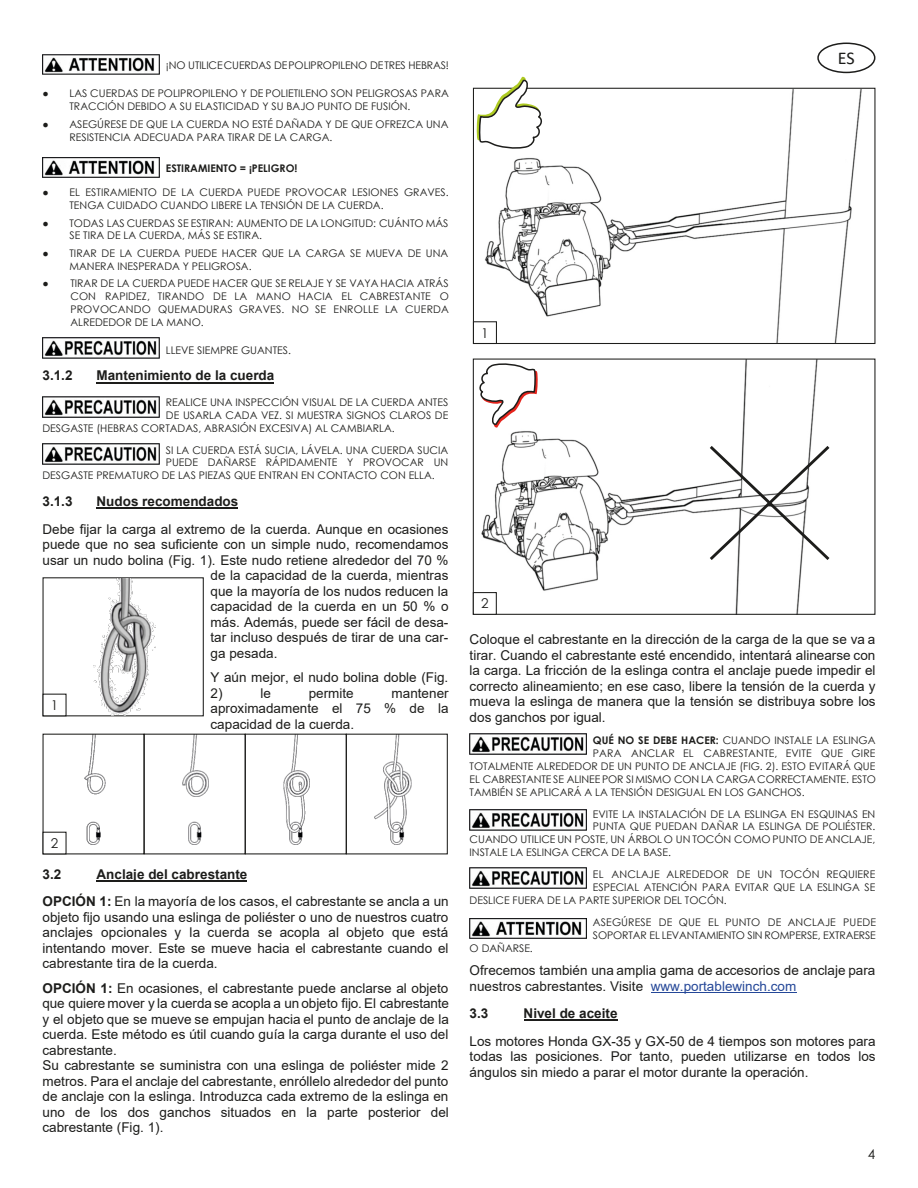
<style>
.page{position:relative;width:918px;height:1188px;background:#fff}
.page>*{position:absolute;margin:0;border:0;box-sizing:border-box;transform-origin:0 0}
.t1{font:18px "Calibri";color:#1d1d1b}
.t2{font:13.5px/15.5px "Arial";color:#1d1d1b}
.t3{font:700 13.5px "Arial";color:#1d1d1b}
.t4{font:13.5px "Century Gothic";color:#1d1d1b}
.t5{font:10.5px/12.9px "Century Gothic";color:#1d1d1b}
.t6{font:700 10.5px "Century Gothic";color:#1d1d1b}
.s1{font-family:"Times New Roman";font-weight:700}
.s2{font-family:"Times New Roman"}
.s3{font-weight:700}
.s4{color:#244798}
</style>
<div class="page">
<div style="left:817px;top:43px;width:58px;height:30px;background:#fff;border:2px solid #1d1d1b;border-radius:50%"></div>
<hr style="left:97px;top:382px;width:177px;height:1px;background:#1d1d1b">
<hr style="left:97px;top:508px;width:141px;height:1px;background:#1d1d1b">
<hr style="left:97px;top:880px;width:150px;height:2px;background:#1d1d1b">
<hr style="left:651px;top:992px;width:145px;height:1px;background:#244798">
<hr style="left:524px;top:1020px;width:94px;height:1px;background:#1d1d1b">
<img style="left:42px;top:54px;width:117px;height:21px">
<img style="left:42px;top:157px;width:117px;height:21px">
<img style="left:42px;top:338px;width:117px;height:21px">
<img style="left:42px;top:397px;width:117px;height:21px">
<img style="left:42px;top:443px;width:117px;height:21px">
<img style="left:469px;top:734px;width:117px;height:21px">
<img style="left:469px;top:809px;width:117px;height:21px">
<img style="left:469px;top:868px;width:117px;height:20px">
<img style="left:469px;top:918px;width:117px;height:21px">
<svg style="left:472px;top:87px;width:404px;height:258px"></svg>
<div style="left:473px;top:321px;width:24px;height:23px;background:#fff;border:1px solid #1d1d1b"></div>
<svg style="left:476px;top:76px;width:68px;height:75px"></svg>
<img style="left:85px;top:736px;width:20px;height:109px">
<img style="left:182px;top:736px;width:27px;height:109px">
<div style="left:144px;top:734px;width:102px;height:120px;border:1px solid #1d1d1b"></div>
<img style="left:283px;top:736px;width:27px;height:109px">
<div style="left:245px;top:734px;width:102px;height:120px;border:1px solid #1d1d1b"></div>
<img style="left:374px;top:736px;width:37px;height:109px">
<div style="left:346px;top:734px;width:102px;height:120px;border:1px solid #1d1d1b"></div>
<div style="left:43px;top:577px;width:161px;height:139px;background:#fff;border:1px solid #1d1d1b"></div>
<img style="left:93px;top:578px;width:62px;height:138px">
<div style="left:43px;top:694px;width:24px;height:22px;background:#fff"></div>
<img style="left:481px;top:361px;width:337px;height:252px">
<div style="left:473px;top:359px;width:402px;height:256px;border:1px solid #1d1d1b"></div>
<svg style="left:707px;top:443px;width:123px;height:120px"></svg>
<div style="left:473px;top:592px;width:24px;height:23px;background:#fff;border:1px solid #1d1d1b"></div>
<svg style="left:479px;top:361px;width:59px;height:67px"></svg>
<p class="t5" style="left:166px;top:60px;width:285px">¡NO UTILICECUERDAS DEPOLIPROPILENO DETRES HEBRAS!</p>
<p class="t5" style="left:70px;top:88px;width:381px;text-indent:-27px"><span class="s1">●</span> LAS CUERDAS DE POLIPROPILENO Y DE POLIETILENO SON PELIGROSAS PARA<br>TRACCIÓN DEBIDO A SU ELASTICIDAD Y SU BAJO PUNTO DE FUSIÓN.</p>
<p class="t5" style="left:70px;top:118px;width:380px;text-indent:-27px"><span class="s2">●</span> ASEGÚRESE DE QUE LA CUERDA NO ESTÉ DAÑADA Y DE QUE OFREZCA UNA<br>RESISTENCIA ADECUADA PARA TIRAR DE LA CARGA.</p>
<p class="t6" style="left:166px;top:164px;width:133px">ESTIRAMIENTO = ¡PELIGRO!</p>
<p class="t5" style="left:70px;top:187px;width:381px;text-indent:-27px"><span class="s2">●</span> EL ESTIRAMIENTO DE LA CUERDA PUEDE PROVOCAR LESIONES GRAVES.<br>TENGA CUIDADO CUANDO LIBERE LA TENSIÓN DE LA CUERDA.</p>
<p class="t5" style="left:70px;top:217px;width:380px;text-indent:-27px"><span class="s2">●</span> TODAS LAS CUERDAS SE ESTIRAN: AUMENTO DE LA LONGITUD: CUÁNTO MÁS<br>SE TIRA DE LA CUERDA, MÁS SE ESTIRA.</p>
<p class="t5" style="left:70px;top:247px;width:380px;text-indent:-27px"><span class="s2">●</span> TIRAR DE LA CUERDA PUEDE HACER QUE LA CARGA SE MUEVA DE UNA<br>MANERA INESPERADA Y PELIGROSA.</p>
<p class="t5" style="left:70px;top:278px;width:380px;text-align:justify;text-indent:-28px"><span class="s1">●</span> TIRAR DE LA CUERDA PUEDE HACER QUE SE RELAJE Y SE VAYA HACIA ATRÁS CON RAPIDEZ, TIRANDO DE LA MANO HACIA EL CABRESTANTE O PROVOCANDO QUEMADURAS GRAVES. NO SE ENROLLE LA CUERDA ALREDEDOR DE LA MANO.</p>
<p class="t5" style="left:166px;top:344px;width:127px">LLEVE SIEMPRE GUANTES.</p>
<p class="t3" style="left:43px;top:371px;width:32px">3.1.2</p>
<p class="t3" style="left:97px;top:371px;width:179px">Mantenimiento de la cuerda</p>
<p class="t5" style="left:166px;top:397px;width:284px">REALICE UNA INSPECCIÓN VISUAL DE LA CUERDA ANTES</p>
<p class="t5" style="left:166px;top:410px;width:284px">DE USARLA CADA VEZ. SI MUESTRA SIGNOS CLAROS DE</p>
<p class="t5" style="left:43px;top:422px;width:354px">DESGASTE (HEBRAS CORTADAS, ABRASIÓN EXCESIVA) AL CAMBIARLA.</p>
<p class="t5" style="left:166px;top:444px;width:284px">SI LA CUERDA ESTÁ SUCIA, LÁVELA. UNA CUERDA SUCIA</p>
<p class="t5" style="left:166px;top:457px;width:284px">PUEDE DAÑARSE RÁPIDAMENTE Y PROVOCAR UN</p>
<p class="t5" style="left:43px;top:470px;width:394px">DESGASTE PREMATURO DE LAS PIEZAS QUE ENTRAN EN CONTACTO CON ELLA.</p>
<p class="t3" style="left:43px;top:496px;width:32px">3.1.3</p>
<p class="t3" style="left:97px;top:496px;width:143px">Nudos recomendados</p>
<p class="t2" style="left:43px;top:523px;width:408px">Debe fijar la carga al extremo de la cuerda. Aunque en ocasiones</p>
<p class="t2" style="left:43px;top:538px;width:408px">puede que no sea suficiente con un simple nudo, recomendamos</p>
<p class="t2" style="left:43px;top:553px;width:407px">usar un nudo bolina (Fig. 1). Este nudo retiene alrededor del 70 %</p>
<p class="t2" style="left:211px;top:569px;width:239px">de la capacidad de la cuerda, mientras</p>
<p class="t2" style="left:211px;top:584px;width:239px">que la mayoría de los nudos reducen la</p>
<p class="t2" style="left:211px;top:600px;width:239px">capacidad de la cuerda en un 50 % o</p>
<p class="t2" style="left:211px;top:615px;width:239px">más. Además, puede ser fácil de desa-</p>
<p class="t2" style="left:211px;top:631px;width:239px">tar incluso después de tirar de una car-</p>
<p class="t2" style="left:211px;top:646px;width:68px">ga pesada.</p>
<p class="t2" style="left:211px;top:671px;width:239px">Y aún mejor, el nudo bolina doble (Fig.<br>2)</p>
<p class="t2" style="left:260px;top:686px;width:12px">le</p>
<p class="t2" style="left:309px;top:686px;width:47px">permite</p>
<p class="t2" style="left:211px;top:686px;width:240px;text-align:justify;text-indent:181px">mantener aproximadamente el 75 % de la capacidad de la cuerda.</p>
<p class="t4" style="left:51px;top:700px;width:9px">1</p>
<p class="t4" style="left:51px;top:838px;width:9px">2</p>
<p class="t3" style="left:43px;top:869px;width:20px">3.2</p>
<p class="t2" style="left:43px;top:862px;width:408px;line-height:27.5px;text-indent:54px"><span class="s3">Anclaje del cabrestante<br>OPCIÓN 1:</span> En la mayoría de los casos, el cabrestante se ancla a un</p>
<p class="t2" style="left:43px;top:911px;width:408px;text-align:justify">objeto fijo usando una eslinga de poliéster o uno de nuestros cuatro anclajes opcionales y la cuerda se acopla al objeto que está intentando mover. Este se mueve hacia el cabrestante cuando el cabrestante tira de la cuerda.</p>
<p class="t2" style="left:43px;top:982px;width:408px"><span class="s3">OPCIÓN 1:</span> En ocasiones, el cabrestante puede anclarse al objeto que quiere mover y la cuerda se acopla a un objeto fijo. El cabrestante y el objeto que se mueve se empujan hacia el punto de anclaje de la cuerda. Este método es útil cuando guía la carga durante el uso del cabrestante.<br>Su cabrestante se suministra con una eslinga de poliéster mide 2 metros. Para el anclaje del cabrestante, enróllelo alrededor del punto de anclaje con la eslinga. Introduzca cada extremo de la eslinga en uno de los dos ganchos situados en la parte posterior del cabrestante (Fig. 1).</p>
<p class="t4" style="left:481px;top:328px;width:9px">1</p>
<p class="t4" style="left:481px;top:598px;width:9px">2</p>
<h1 class="t1" style="left:838px;top:51px;width:19px">ES</h1>
<p class="t2" style="left:470px;top:633px;width:408px;text-align:justify">Coloque el cabrestante en la dirección de la carga de la que se va a tirar. Cuando el cabrestante esté encendido, intentará alinearse con la carga. La fricción de la eslinga contra el anclaje puede impedir el correcto alineamiento; en ese caso, libere la tensión de la cuerda y mueva la eslinga de manera que la tensión se distribuya sobre los dos ganchos por igual.</p>
<p class="t5" style="left:593px;top:735px;width:284px"><span class="s3">QUÉ NO SE DEBE HACER:</span> CUANDO INSTALE LA ESLINGA</p>
<p class="t5" style="left:593px;top:748px;width:284px">PARA ANCLAR EL CABRESTANTE, EVITE QUE GIRE</p>
<p class="t5" style="left:470px;top:761px;width:407px">TOTALMENTE ALREDEDOR DE UN PUNTO DE ANCLAJE (FIG. 2). ESTO EVITARÁ QUE</p>
<p class="t5" style="left:470px;top:773px;width:408px">EL CABRESTANTE SE ALINEE POR SI MISMO CON LA CARGA CORRECTAMENTE. ESTO</p>
<p class="t5" style="left:470px;top:786px;width:337px">TAMBIÉN SE APLICARÁ A LA TENSIÓN DESIGUAL EN LOS GANCHOS.</p>
<p class="t5" style="left:593px;top:808px;width:284px">EVITE LA INSTALACIÓN DE LA ESLINGA EN ESQUINAS EN</p>
<p class="t5" style="left:593px;top:821px;width:284px">PUNTA QUE PUEDAN DAÑAR LA ESLINGA DE POLIÉSTER.</p>
<p class="t5" style="left:470px;top:834px;width:407px">CUANDO UTILICE UN POSTE, UN ÁRBOL O UN TOCÓN COMO PUNTO DE ANCLAJE,</p>
<p class="t5" style="left:470px;top:847px;width:203px">INSTALE LA ESLINGA CERCA DE LA BASE.</p>
<p class="t5" style="left:593px;top:869px;width:284px">EL ANCLAJE ALREDEDOR DE UN TOCÓN REQUIERE</p>
<p class="t5" style="left:593px;top:882px;width:284px">ESPECIAL ATENCIÓN PARA EVITAR QUE LA ESLINGA SE</p>
<p class="t5" style="left:470px;top:895px;width:259px">DESLICE FUERA DE LA PARTE SUPERIOR DEL TOCÓN.</p>
<p class="t5" style="left:593px;top:916px;width:285px">ASEGÚRESE DE QUE EL PUNTO DE ANCLAJE PUEDE<br>SOPORTAR EL LEVANTAMIENTO SIN ROMPERSE, EXTRAERSE</p>
<p class="t5" style="left:470px;top:942px;width:65px">O DAÑARSE.</p>
<p class="t2" style="left:470px;top:964px;width:407px">Ofrecemos también una amplia gama de accesorios de anclaje para nuestros cabrestantes. Visite <span class="s4">www.portablewinch.com</span></p>
<p class="t3" style="left:470px;top:1009px;width:20px">3.3</p>
<p class="t3" style="left:524px;top:1008px;width:95px">Nivel de aceite</p>
<p class="t2" style="left:470px;top:1035px;width:408px;text-align:justify">Los motores Honda GX-35 y GX-50 de 4 tiempos son motores para todas las posiciones. Por tanto, pueden utilizarse en todos los ángulos sin miedo a parar el motor durante la operación.</p>
<p class="t4" style="left:868px;top:1149px;width:9px">4</p>
</div>
